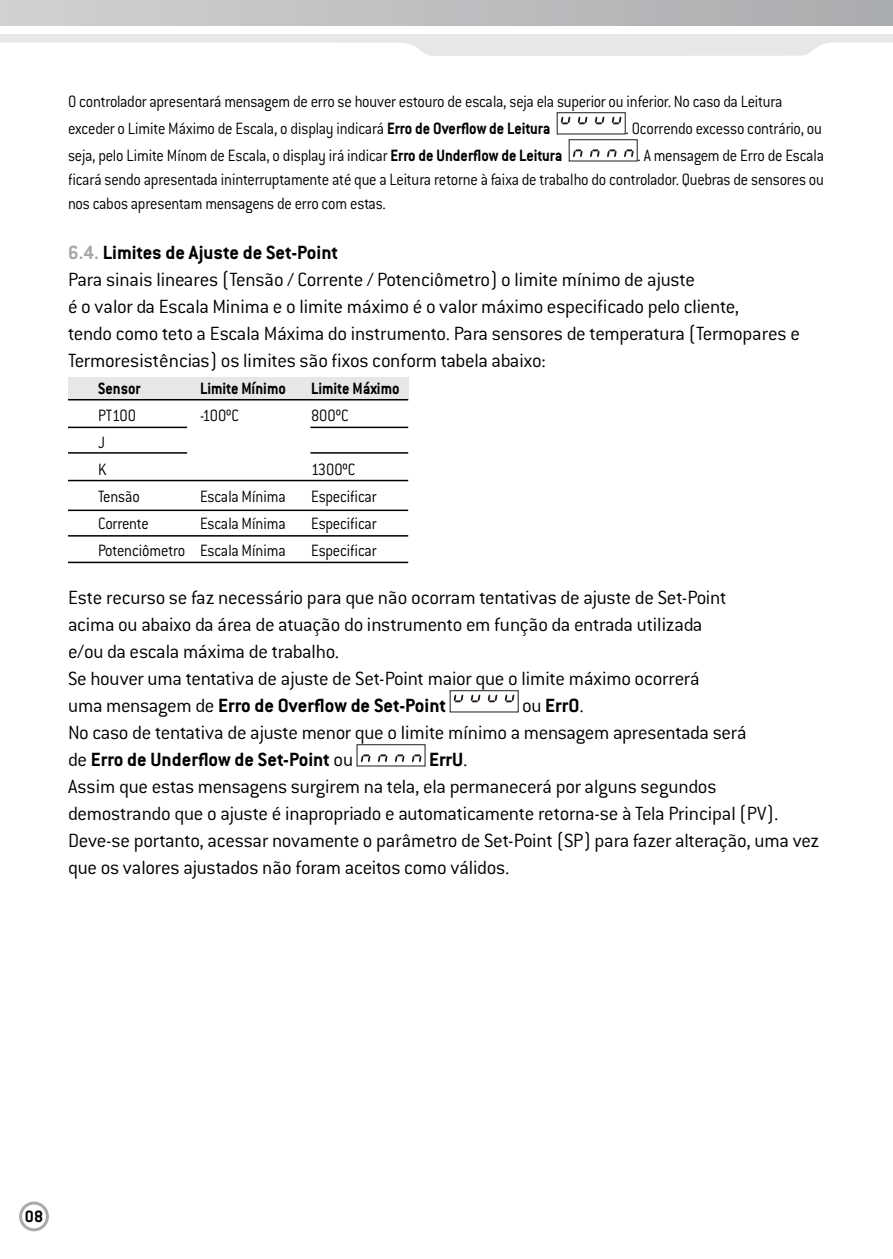
<style>
.page{position:relative;width:893px;height:1259px;background:#fff}
.page>*{position:absolute;margin:0;border:0;box-sizing:border-box;transform-origin:0 0}
.t1{font:300 21px/27px "Conduit ITC";letter-spacing:-.015em;color:#000}
.t2{font:300 18px/27px "Conduit ITC";letter-spacing:-.015em;color:#000;scale:.9 1}
.t3{font:700 18px "Conduit ITC";color:#000;scale:.9 1}
.t4{font:700 18px "Conduit ITC";color:#000}
.s1{font-weight:700}
.s2{font-weight:700;color:#a7a9ac}
</style>
<div class="page">
<div style="left:0;top:0;width:893px;height:26px;background:linear-gradient(to right,#d0d1d3,#a9abae)"></div>
<div style="left:19px;top:1201px;width:30px;height:30px;border:3px solid #a7a9ac;border-radius:50%"></div>
<svg style="left:0;top:34px;width:893px;height:22px"></svg>
<div style="left:68px;top:377px;width:340px;height:22px;background:#e6e7e8"></div>
<svg style="left:612px;top:116px;width:9px;height:8px"></svg>
<svg style="left:595px;top:116px;width:9px;height:8px"></svg>
<svg style="left:578px;top:116px;width:9px;height:8px"></svg>
<svg style="left:561px;top:116px;width:9px;height:8px"></svg>
<div style="left:557px;top:112px;width:68px;height:22px;border:1px solid #201b18"></div>
<svg style="left:573px;top:149px;width:9px;height:8px"></svg>
<svg style="left:590px;top:149px;width:9px;height:8px"></svg>
<svg style="left:607px;top:149px;width:9px;height:8px"></svg>
<svg style="left:624px;top:149px;width:10px;height:8px"></svg>
<div style="left:569px;top:139px;width:68px;height:22px;border:1px solid #201b18"></div>
<svg style="left:505px;top:694px;width:9px;height:8px"></svg>
<svg style="left:488px;top:694px;width:9px;height:8px"></svg>
<svg style="left:471px;top:694px;width:9px;height:8px"></svg>
<svg style="left:454px;top:694px;width:9px;height:8px"></svg>
<div style="left:450px;top:690px;width:68px;height:22px;border:1px solid #201b18"></div>
<svg style="left:361px;top:754px;width:9px;height:8px"></svg>
<svg style="left:378px;top:754px;width:9px;height:8px"></svg>
<svg style="left:395px;top:754px;width:9px;height:8px"></svg>
<svg style="left:412px;top:754px;width:9px;height:8px"></svg>
<div style="left:357px;top:744px;width:68px;height:22px;border:1px solid #201b18"></div>
<hr style="left:68px;top:399px;width:340px;height:1px;background:#000">
<hr style="left:68px;top:426px;width:119px;height:2px;background:#000">
<hr style="left:68px;top:452px;width:119px;height:2px;background:#000">
<hr style="left:68px;top:480px;width:340px;height:1px;background:#000">
<hr style="left:68px;top:509px;width:340px;height:2px;background:#000">
<hr style="left:68px;top:535px;width:340px;height:1px;background:#000">
<hr style="left:68px;top:561px;width:340px;height:2px;background:#000">
<hr style="left:310px;top:426px;width:98px;height:2px;background:#000">
<hr style="left:310px;top:452px;width:98px;height:2px;background:#000">
<p class="t2" style="left:68px;top:88px;width:795px">O controlador apresentará mensagem de erro se houver estouro de escala, seja ela superior ou inferior. No caso da Leitura exceder o Limite Máximo de Escala, o display indicará <span class="s1">Erro de Overflow de Leitura</span></p>
<p class="t2" style="left:625px;top:115px;width:220px">. Ocorrendo excesso contrário, ou</p>
<p class="t2" style="left:68px;top:142px;width:551px">seja, pelo Limite Mínom de Escala, o display irá indicar <span class="s1">Erro de Underflow de Leitura</span></p>
<p class="t2" style="left:68px;top:144px;width:842px;line-height:24px;text-align:justify;text-indent:569px">. A mensagem de Erro de Escala ficará sendo apresentada ininterruptamente até que a Leitura retorne à faixa de trabalho do controlador. Quebras de sensores ou nos cabos apresentam mensagens de erro com estas.</p>
<p class="t1" style="left:68px;top:238px;width:733px"><span class="s2">6.4.</span> <span class="s1">Limites de Ajuste de Set-Point<br></span>Para sinais lineares (Tensão / Corrente / Potenciômetro) o limite mínimo de ajuste<br>é o valor da Escala Minima e o limite máximo é o valor máximo especificado pelo cliente,<br>tendo como teto a Escala Máxima do instrumento. Para sensores de temperatura (Termopares e Termoresistências) os limites são fixos conform tabela abaixo:</p>
<p class="t3" style="left:68px;top:377px;width:119px">Sensor L</p>
<p class="t3" style="left:207px;top:377px;width:215px">imite Mínimo Limite Máximo</p>
<p class="t2" style="left:98px;top:401px;width:44px">PT100</p>
<p class="t2" style="left:200px;top:401px;width:45px">-100ºC</p>
<p class="t2" style="left:311px;top:401px;width:43px">800ºC</p>
<p class="t2" style="left:98px;top:428px;width:11px">J<br>K</p>
<p class="t2" style="left:311px;top:455px;width:51px">1300ºC</p>
<p class="t2" style="left:98px;top:482px;width:48px">Tensão</p>
<p class="t2" style="left:200px;top:482px;width:97px">Escala Mínima</p>
<p class="t2" style="left:311px;top:482px;width:74px">Especificar</p>
<p class="t2" style="left:98px;top:509px;width:58px">Corrente</p>
<p class="t2" style="left:200px;top:509px;width:97px">Escala Mínima</p>
<p class="t2" style="left:311px;top:509px;width:74px">Especificar</p>
<p class="t2" style="left:98px;top:536px;width:210px">Potenciômetro Escala Mínima</p>
<p class="t2" style="left:311px;top:536px;width:74px">Especificar</p>
<p class="t1" style="left:68px;top:584px;width:660px">Este recurso se faz necessário para que não ocorram tentativas de ajuste de Set-Point acima ou abaixo da área de atuação do instrumento em função da entrada utilizada e/ou da escala máxima de trabalho.<br>Se houver uma tentativa de ajuste de Set-Point maior que o limite máximo ocorrerá uma mensagem de <span class="s1">Erro de Overflow de Set-Point</span></p>
<p class="t1" style="left:68px;top:692px;width:680px;text-indent:454px">ou <span class="s1">ErrO</span>.<br>No caso de tentativa de ajuste menor que o limite mínimo a mensagem apresentada será de <span class="s1">Erro de Underflow de Set-Point</span> ou</p>
<p class="t1" style="left:68px;top:746px;width:753px;text-indent:361px"><span class="s1">ErrU</span>.<br>Assim que estas mensagens surgirem na tela, ela permanecerá por alguns segundos demostrando que o ajuste é inapropriado e automaticamente retorna-se à Tela Principal (PV).<br>Deve-se portanto, acessar novamente o parâmetro de Set-Point (SP) para fazer alteração, uma vez que os valores ajustados não foram aceitos como válidos.</p>
<p class="t4" style="left:25px;top:1205px;width:20px">08</p>
</div>
